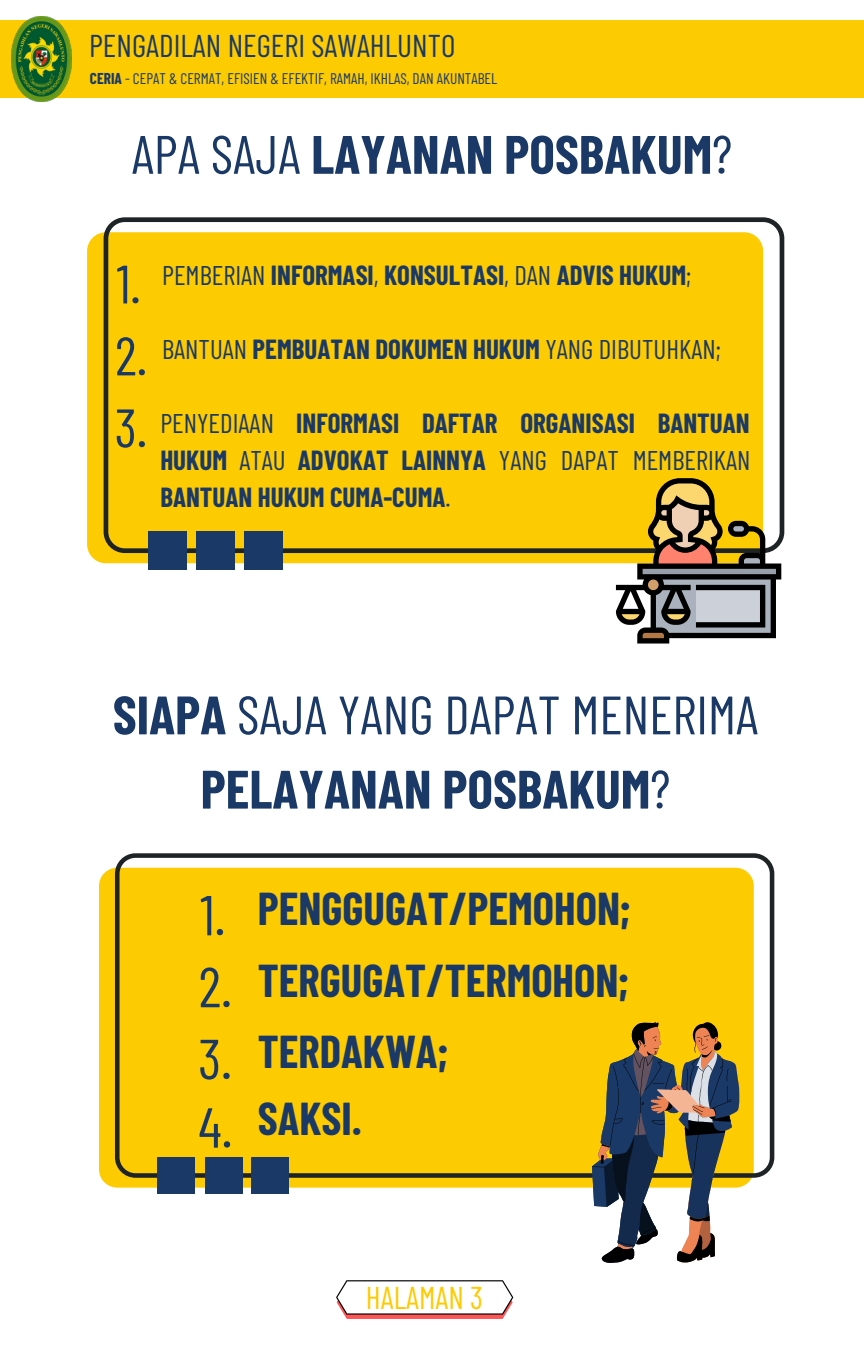
<style>
.page{position:relative;width:864px;height:1350px;background:#fff}
.page>*{position:absolute;margin:0;border:0;box-sizing:border-box;transform-origin:0 0}
.t1{font:56.25px "Barlow Condensed";color:#1a3966}
.t2{font:700 54px/74.2px "Barlow Condensed";color:#1a3966;text-align:center}
.t3{font:54px "Barlow Condensed";color:#1a3966}
.t4{font:700 45px "Barlow Condensed";color:#1a3966}
.t5{font:31.5px "Barlow Condensed";color:#1a3966}
.t6{font:31.5px "Barlow Condensed";color:#fdcb02}
.t7{font:700 27px/37.1px "Barlow Condensed";color:#1a3966;text-align:justify}
.t8{font:27px "Barlow Condensed";color:#1a3966}
.t9{font:15.3px "Barlow Condensed";color:#1a3966}
.s1{font-weight:700}
.s2{font-weight:400}
.s3{font-weight:400;font-size:54px}
.s4{font-size:54px}
.s5{font-weight:400;font-size:56.25px}
</style>
<div class="page">
<svg style="left:336px;top:1280px;width:177px;height:39px"></svg>
<div style="left:0;top:20px;width:864px;height:78px;background:#fdcb02"></div>
<img style="left:11px;top:17px;width:61px;height:84px">
<div style="left:87px;top:232px;width:676px;height:331px;background:#fdcb02;border-radius:19px"></div>
<div style="left:104px;top:217px;width:680px;height:336px;border:5px solid #1e2426;border-radius:19px"></div>
<div style="left:148px;top:532px;width:38px;height:38px;background:#1a3966"></div>
<div style="left:197px;top:532px;width:38px;height:38px;background:#1a3966"></div>
<div style="left:245px;top:532px;width:38px;height:38px;background:#1a3966"></div>
<div style="left:99px;top:868px;width:655px;height:320px;background:#fdcb02;border-radius:18px"></div>
<div style="left:115px;top:853px;width:659px;height:325px;border:5px solid #1e2426;border-radius:18px"></div>
<div style="left:158px;top:1157px;width:37px;height:37px;background:#1a3966"></div>
<div style="left:205px;top:1157px;width:37px;height:37px;background:#1a3966"></div>
<div style="left:252px;top:1157px;width:37px;height:37px;background:#1a3966"></div>
<svg style="left:592px;top:1022px;width:148px;height:241px"></svg>
<svg style="left:616px;top:478px;width:165px;height:166px"></svg>
<p class="t5" style="left:89px;top:25px;width:368px">PENGADILAN NEGERI SAWAHLUNTO</p>
<p class="t9" style="left:90px;top:69px;width:409px"><span class="s1">CERIA</span> - CEPAT &amp; CERMAT, EFISIEN &amp; EFEKTIF, RAMAH, IKHLAS, DAN AKUNTABEL</p>
<h2 class="t2" style="left:132px;top:115px;width:602px"><span class="s2">APA SAJA</span> LAYANAN POSBAKUM<span class="s2">?</span></h2>
<p class="t7" style="left:117px;top:255px;width:576px"><span class="s3">1.</span> <span class="s2">PEMBERIAN</span> INFORMASI<span class="s2">,</span> KONSULTASI<span class="s2">, DAN</span> ADVIS HUKUM<span class="s2">;</span></p>
<p class="t8" style="left:115px;top:332px;width:607px"><span class="s4">2.</span> BANTUAN <span class="s1">PEMBUATAN DOKUMEN HUKUM</span> YANG DIBUTUHKAN;</p>
<h2 class="t3" style="left:115px;top:393px;width:34px">3.</h2>
<p class="t7" style="left:160px;top:403px;width:592px"><span class="s2">PENYEDIAAN</span> INFORMASI DAFTAR ORGANISASI BANTUAN HUKUM <span class="s2">ATAU</span> ADVOKAT LAINNYA <span class="s2">YANG DAPAT MEMBERIKAN </span>BANTUAN HUKUM CUMA-CUMA<span class="s2">.</span></p>
<h2 class="t2" style="left:113px;top:676px;width:647px">SIAPA <span class="s2">SAJA YANG DAPAT MENERIMA<br></span>PELAYANAN POSBAKUM<span class="s2">?</span></h2>
<h3 class="t4" style="left:200px;top:880px;width:432px"><span class="s5">1.</span> PENGGUGAT/PEMOHON;</h3>
<h3 class="t4" style="left:199px;top:952px;width:432px"><span class="s5">2.</span> TERGUGAT/TERMOHON;</h3>
<h1 class="t1" style="left:198px;top:1023px;width:35px">3.</h1>
<h3 class="t4" style="left:198px;top:1090px;width:165px"><span class="s5">4.</span> SAKSI.</h3>
<h3 class="t4" style="left:258px;top:1023px;width:192px">TERDAKWA;</h3>
<p class="t6" style="left:366px;top:1278px;width:119px">HALAMAN 3</p>
</div>
